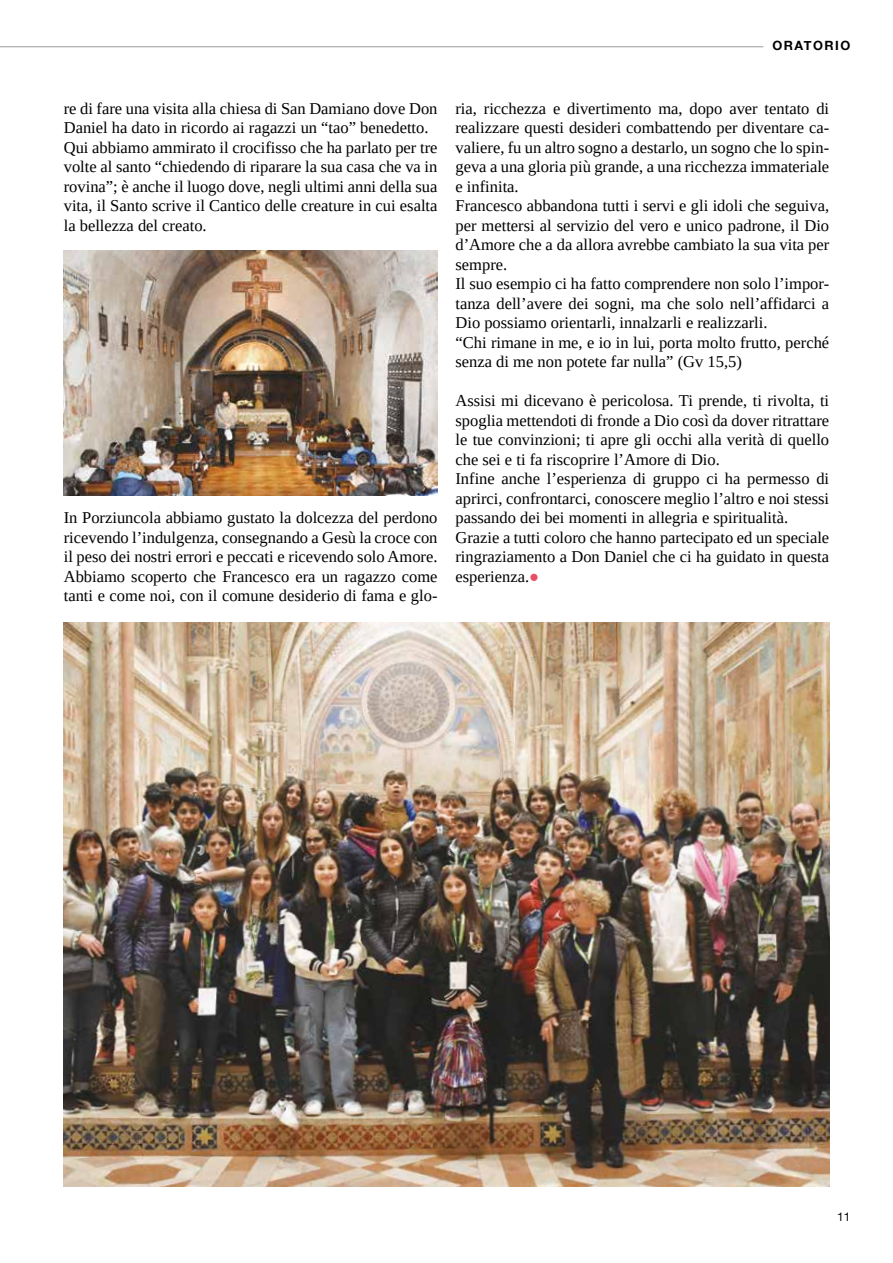
<style>
.page{position:relative;width:893px;height:1263px;background:#fff}
.page>*{position:absolute;margin:0;border:0;box-sizing:border-box;transform-origin:0 0}
.t1{font:16.5px/19.5px "Tinos";color:#000}
.t2{font:700 12.75px "Helvetica Neue";letter-spacing:.12em;color:#000}
.t3{font:12px "Helvetica Neue";color:#000}
.s1{color:#ea4e64}
</style>
<div class="page">
<hr style="left:0;top:46px;width:763px;height:1px;background:#020203">
<img style="left:64px;top:623px;width:765px;height:563px">
<img style="left:64px;top:251px;width:373px;height:244px">
<p class="t2" style="left:772px;top:36px;width:79px">ORATORIO</p>
<p class="t1" style="left:64px;top:98px;width:375px">re di fare una visita alla chiesa di San Damiano dove Don Daniel ha dato in ricordo ai ragazzi un “tao” benedetto.<br>Qui abbiamo ammirato il crocifisso che ha parlato per tre volte al santo “chiedendo di riparare la sua casa che va in rovina”; è anche il luogo dove, negli ultimi anni della sua vita, il Santo scrive il Cantico delle creature in cui esalta la bellezza del creato.</p>
<p class="t1" style="left:64px;top:508px;width:375px;text-align:justify">In Porziuncola abbiamo gustato la dolcezza del perdono ricevendo l’indulgenza, consegnando a Gesù la croce con il peso dei nostri errori e peccati e ricevendo solo Amore.<br>Abbiamo scoperto che Francesco era un ragazzo come tanti e come noi, con il comune desiderio di fama e glo-</p>
<p class="t1" style="left:455px;top:98px;width:375px">ria, ricchezza e divertimento ma, dopo aver tentato di realizzare questi desideri combattendo per diventare ca&shy;valiere, fu un altro sogno a destarlo, un sogno che lo spin&shy;geva a una gloria più grande, a una ricchezza immateriale e infinita.<br>Francesco abbandona tutti i servi e gli idoli che seguiva, per mettersi al servizio del vero e unico padrone, il Dio d’Amore che a da allora avrebbe cambiato la sua vita per sempre.<br>Il suo esempio ci ha fatto comprendere non solo l’impor&shy;tanza dell’avere dei sogni, ma che solo nell’affidarci a Dio possiamo orientarli, innalzarli e realizzarli.<br>“Chi rimane in me, e io in lui, porta molto frutto, perché senza di me non potete far nulla” (Gv 15,5)</p>
<p class="t1" style="left:455px;top:391px;width:375px">Assisi mi dicevano è pericolosa. Ti prende, ti rivolta, ti spoglia mettendoti di fronde a Dio così da dover ritrattare le tue convinzioni; ti apre gli occhi alla verità di quello che sei e ti fa riscoprire l’Amore di Dio.<br>Infine anche l’esperienza di gruppo ci ha permesso di aprirci, confrontarci, conoscere meglio l’altro e noi stessi passando dei bei momenti in allegria e spiritualità.<br>Grazie a tutti coloro che hanno partecipato ed un speciale ringraziamento a Don Daniel che ci ha guidato in questa esperienza.<span class="s1">●</span></p>
<p class="t3" style="left:837px;top:1208px;width:15px">11</p>
</div>
